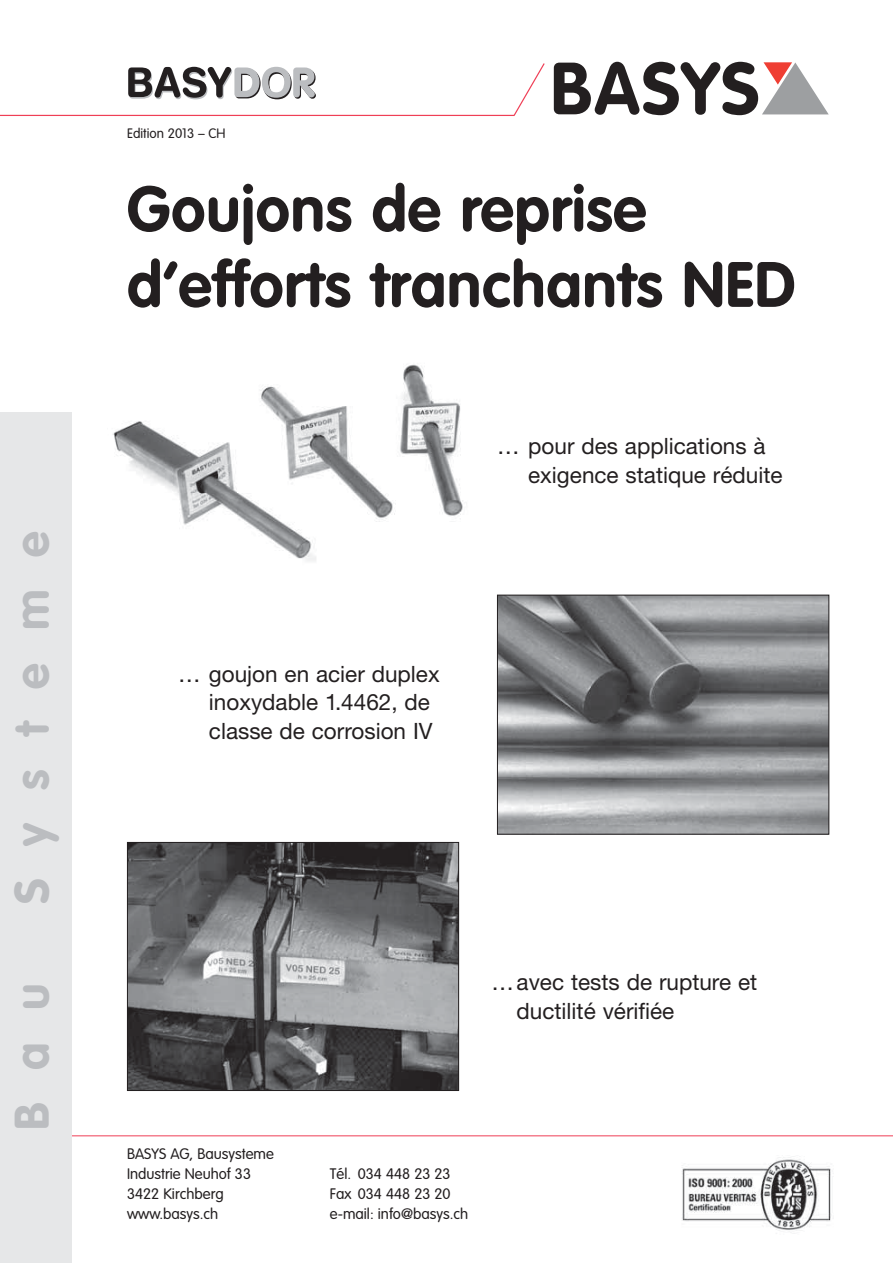
<style>
.page{position:relative;width:893px;height:1263px;background:#fff}
.page>*{position:absolute;margin:0;border:0;box-sizing:border-box;transform-origin:0 0}
.t1{font:700 72.6px "VAG Rounded";letter-spacing:.025em;color:#231f20}
.t2{font:700 63px/75.6px "VAG Rounded";letter-spacing:.01em;color:#231f20}
.t3{font:700 47.85px "VAG Rounded";letter-spacing:.69em;color:#bbbdc0}
.t4{font:22.5px/28.5px "Helvetica Neue";color:#231f20}
.t5{font:300 15px/20px "VAG Rounded";color:#231f20}
.t6{font:300 13.5px "VAG Rounded";color:#231f20}
</style>
<div class="page">
<hr style="left:70px;top:1135px;width:822px;height:1px;background:#ef3f56">
<div style="left:0;top:412px;width:72px;height:850px;background:#e6e7e8"></div>
<svg style="left:128px;top:67px;width:188px;height:32px"></svg>
<svg style="left:762px;top:62px;width:66px;height:52px"></svg>
<img style="left:112px;top:364px;width:351px;height:197px">
<img style="left:499px;top:596px;width:328px;height:236px">
<div style="left:497px;top:594px;width:332px;height:240px;border:1px solid #231f20"></div>
<img style="left:129px;top:844px;width:328px;height:244px">
<div style="left:127px;top:842px;width:332px;height:248px;border:1px solid #231f20"></div>
<hr style="left:0;top:115px;width:514px;height:1px;background:#ef3f56">
<svg style="left:512px;top:63px;width:33px;height:53px"></svg>
<img style="left:682px;top:1156px;width:149px;height:75px">
<h3 class="t3" style="left:12px;top:904px;width:375px;rotate:-90deg">Systeme</h3>
<h3 class="t3" style="left:12px;top:1130px;width:149px;rotate:-90deg">Bau</h3>
<p class="t6" style="left:127px;top:127px;width:100px">Edition 2013 – CH</p>
<h1 class="t1" style="left:550px;top:58px;width:210px">BASYS</h1>
<h2 class="t2" style="left:127px;top:176px;width:670px">Goujons de reprise d’efforts tranchants NED</h2>
<p class="t4" style="left:528px;top:434px;width:256px;text-indent:-31px">… pour des applications à exigence statique réduite</p>
<p class="t4" style="left:209px;top:661px;width:232px;text-indent:-31px">… goujon en acier duplex inoxydable 1.4462, de classe de corrosion IV</p>
<p class="t4" style="left:516px;top:970px;width:242px;text-indent:-25px">…avec tests de rupture et ductilité vérifiée</p>
<p class="t5" style="left:127px;top:1145px;width:148px">BASYS AG, Bausysteme<br>Industrie Neuhof 33</p>
<p class="t5" style="left:330px;top:1165px;width:122px">Tél. 034 448 23 23</p>
<p class="t5" style="left:127px;top:1185px;width:98px">3422 Kirchberg</p>
<p class="t5" style="left:330px;top:1185px;width:122px">Fax 034 448 23 20</p>
<p class="t5" style="left:127px;top:1205px;width:93px">www.basys.ch</p>
<p class="t5" style="left:330px;top:1205px;width:140px">e-mail: info@basys.ch</p>
</div>
